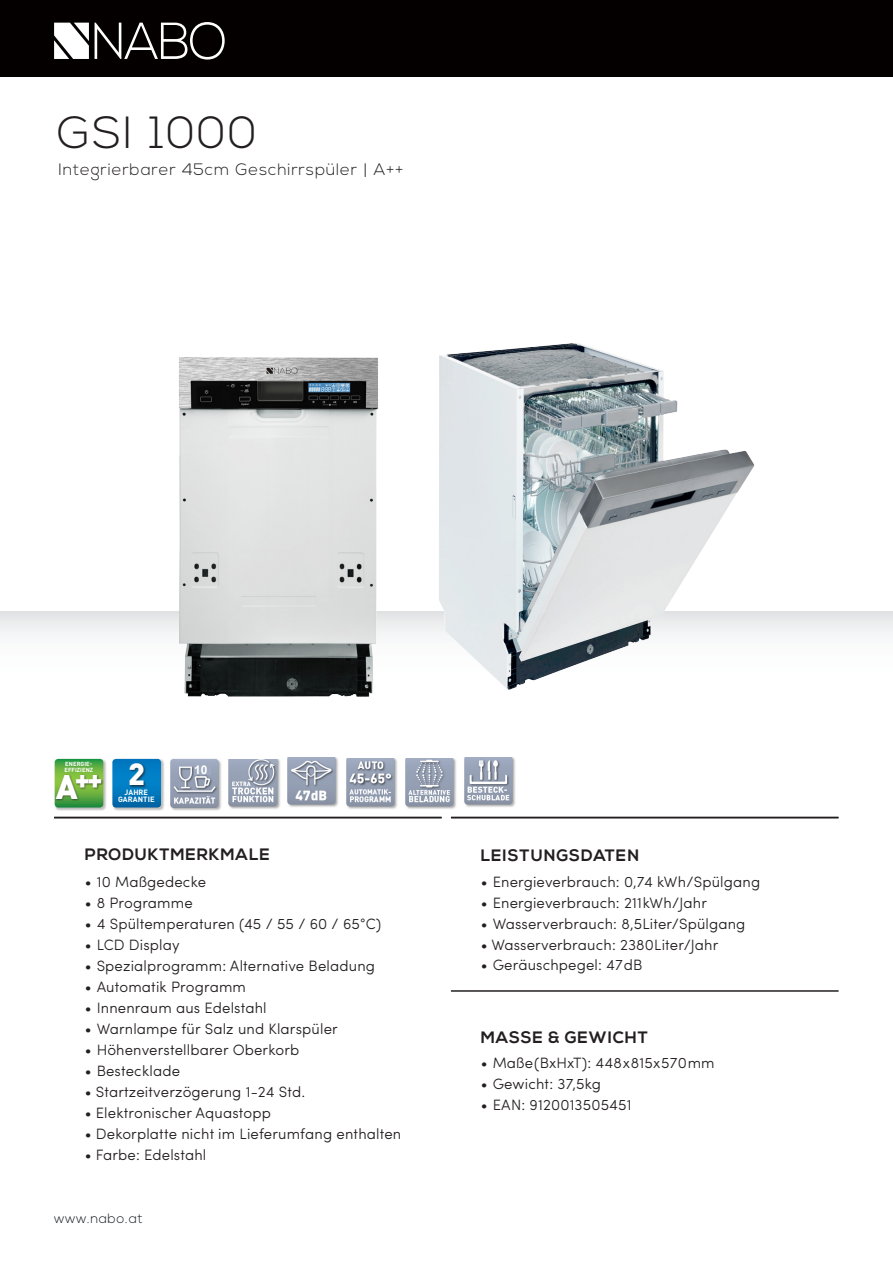
<style>
.page{position:relative;width:893px;height:1263px;background:#fff}
.page>*{position:absolute;margin:0;border:0;box-sizing:border-box;transform-origin:0 0}
.t1{font:300 45px "Nexa";letter-spacing:.05em;color:#231f20}
.t2{font:900 30.3px "DIN Pro";color:#fff}
.t3{font:900 27.3px "DIN Pro";color:#fff}
.t4{font:700 16.5px "Nexa";letter-spacing:.05em;color:#231f20}
.t5{font:300 16.5px "Nexa";letter-spacing:.05em;color:#231f20}
.t6{font:300 15px "Sofia Pro";letter-spacing:.01em;color:#231f20}
.t7{font:300 13.5px "Nexa";letter-spacing:.05em;color:#191d20}
.t8{font:700 12px "Arial";color:#fff}
.t9{font:700 7.5px "DIN Pro";letter-spacing:.01em;color:#fff}
.t10{font:700 5.85px "DIN Pro";letter-spacing:.01em;color:#fff}
.s1{font-size:33.75px}
</style>
<div class="page">
<div style="left:0;top:0;width:893px;height:77px;background:#050000"></div>
<svg style="left:54px;top:23px;width:35px;height:36px"></svg>
<svg style="left:95px;top:22px;width:130px;height:38px"></svg>
<div style="left:0;top:612px;width:893px;height:106px;background:linear-gradient(to bottom,#eeeff0,#fff)"></div>
<img style="left:121px;top:357px;width:304px;height:358px">
<img style="left:425px;top:343px;width:344px;height:375px">
<div style="left:54px;top:759px;width:53px;height:52px;background:#231f20;opacity:.3"></div>
<svg style="left:55px;top:759px;width:48px;height:48px"></svg>
<div style="left:55px;top:774px;width:49px;height:27px;background:#231f20;opacity:.75"></div>
<div style="left:112px;top:759px;width:52px;height:52px;background:#231f20;opacity:.3"></div>
<svg style="left:112px;top:759px;width:49px;height:48px;background:#0378bc"></svg>
<div style="left:129px;top:762px;width:17px;height:26px;background:#231f20;opacity:.75"></div>
<hr style="left:54px;top:817px;width:388px;height:1px;background:#231f20">
<hr style="left:451px;top:817px;width:387px;height:1px;background:#231f20">
<hr style="left:451px;top:991px;width:387px;height:1px;background:#231f20">
<img style="left:170px;top:759px;width:51px;height:51px">
<img style="left:228px;top:759px;width:52px;height:50px">
<img style="left:287px;top:758px;width:51px;height:49px">
<img style="left:346px;top:759px;width:51px;height:50px">
<img style="left:405px;top:759px;width:51px;height:50px">
<img style="left:464px;top:758px;width:51px;height:49px">
<div style="left:194px;top:765px;width:17px;height:10px;background:#9ea9bf"></div>
<p class="t1" style="left:57px;top:107px;width:201px">GSI 1000</p>
<p class="t5" style="left:58px;top:160px;width:346px">Integrierbarer 45cm Geschirrspüler | A++</p>
<p class="t10" style="left:65px;top:760px;width:29px">ENERGIE-</p>
<p class="t10" style="left:64px;top:766px;width:30px">EFFIZIENZ</p>
<p class="t3" style="left:56px;top:761px;width:49px"><span class="s1">A</span>++</p>
<p class="t2" style="left:128px;top:754px;width:18px">2</p>
<p class="t8" style="left:194px;top:762px;width:15px">10</p>
<p class="t9" style="left:125px;top:787px;width:25px">JAHRE</p>
<p class="t9" style="left:118px;top:794px;width:38px">GARANTIE</p>
<p class="t4" style="left:85px;top:845px;width:187px">PRODUKTMERKMALE</p>
<p class="t6" style="left:85px;top:871px;width:123px">• 10 Maßgedecke</p>
<p class="t6" style="left:85px;top:892px;width:110px">• 8 Programme</p>
<p class="t6" style="left:85px;top:913px;width:298px">• 4 Spültemperaturen (45 / 55 / 60 / 65°C)</p>
<p class="t6" style="left:85px;top:934px;width:97px">• LCD Display</p>
<p class="t6" style="left:85px;top:955px;width:292px">• Spezialprogramm: Alternative Beladung</p>
<p class="t6" style="left:85px;top:976px;width:163px">• Automatik Programm</p>
<p class="t6" style="left:85px;top:997px;width:183px">• Innenraum aus Edelstahl</p>
<p class="t6" style="left:85px;top:1018px;width:255px">• Warnlampe für Salz und Klarspüler</p>
<p class="t6" style="left:85px;top:1039px;width:216px">• Höhenverstellbarer Oberkorb</p>
<p class="t6" style="left:85px;top:1060px;width:97px">• Bestecklade</p>
<p class="t6" style="left:85px;top:1081px;width:222px">• Startzeitverzögerung 1-24 Std.</p>
<p class="t6" style="left:85px;top:1102px;width:188px">• Elektronischer Aquastopp</p>
<p class="t6" style="left:85px;top:1123px;width:318px">• Dekorplatte nicht im Lieferumfang enthalten</p>
<p class="t6" style="left:85px;top:1144px;width:123px">• Farbe: Edelstahl</p>
<p class="t7" style="left:54px;top:1210px;width:90px">www.nabo.at</p>
<p class="t4" style="left:481px;top:845px;width:160px">LEISTUNGSDATEN</p>
<p class="t6" style="left:481px;top:871px;width:281px">• Energieverbrauch: 0,74 kWh /Spülgang</p>
<p class="t6" style="left:481px;top:892px;width:228px">• Energieverbrauch: 211 kWh /Jahr</p>
<p class="t6" style="left:481px;top:913px;width:266px">• Wasserverbrauch: 8,5Liter/Spülgang</p>
<p class="t6" style="left:481px;top:934px;width:239px">• Wasserverbrauch: 2380Liter/Jahr</p>
<p class="t6" style="left:481px;top:954px;width:163px">• Geräuschpegel: 47 dB</p>
<p class="t4" style="left:481px;top:1028px;width:169px">MASSE &amp; GEWICHT</p>
<p class="t6" style="left:481px;top:1052px;width:235px">• Maße (BxHxT): 448 x 815x 570 mm</p>
<p class="t6" style="left:481px;top:1073px;width:122px">• Gewicht: 37,5kg</p>
<p class="t6" style="left:481px;top:1094px;width:152px">• EAN: 9120013505451</p>
</div>
